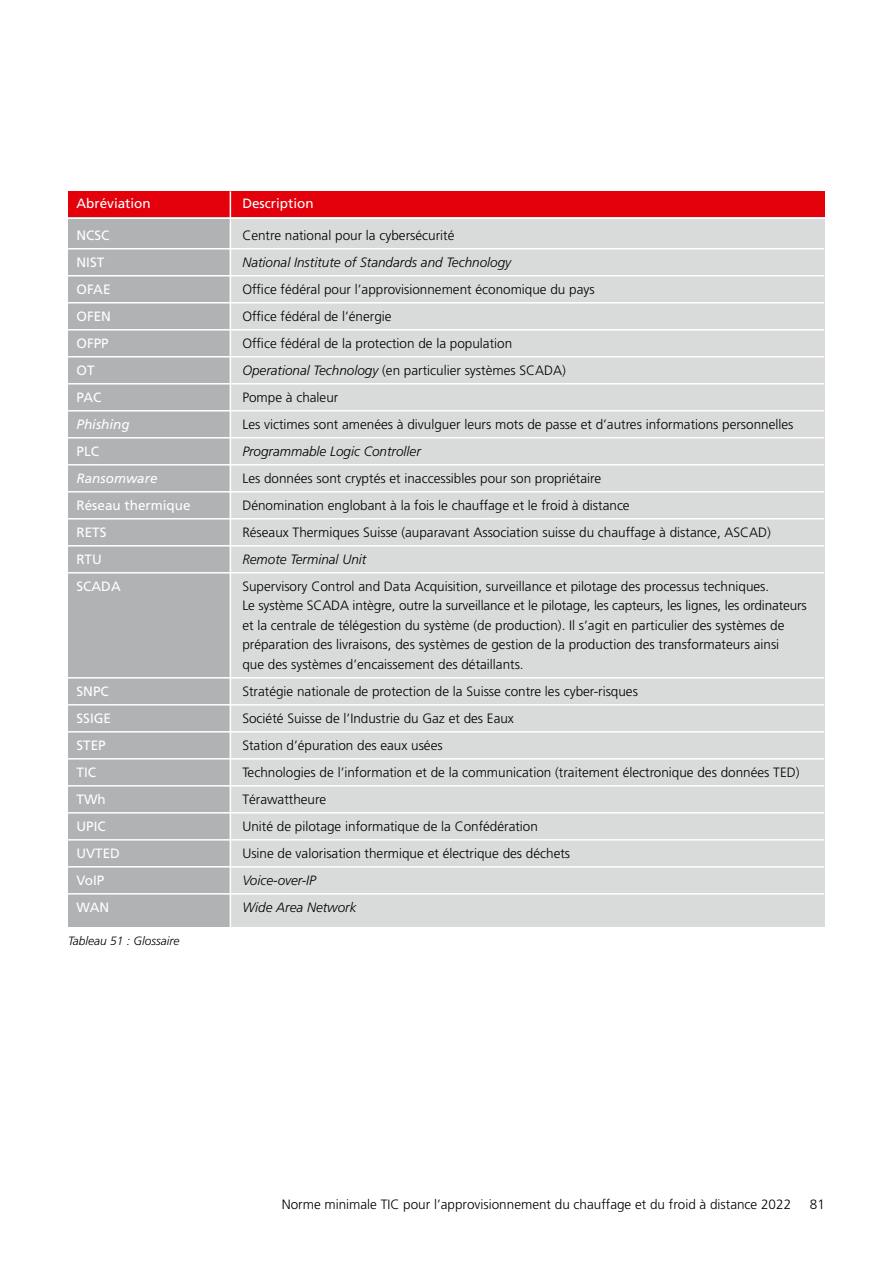
<style>
.page{position:relative;width:893px;height:1263px;background:#fff}
.page>*{position:absolute;margin:0;border:0;box-sizing:border-box;transform-origin:0 0}
.t1{font:300 13.5px/19.5px "Frutiger";color:#000}
.t2{font:italic 300 13.5px "Frutiger";color:#000}
.t3{font:13.5px "Frutiger";color:#fff}
.t4{font:italic 13.5px "Frutiger";color:#fff}
.t5{font:italic 300 12px "Frutiger";color:#000}
.s1{font-style:italic}
</style>
<div class="page">
<div style="left:230px;top:217px;width:595px;height:710px;background:#d9dada"></div>
<div style="left:68px;top:217px;width:162px;height:710px;background:#b1b2b3"></div>
<hr style="left:68px;top:248px;width:756px;height:1px;background:#fff">
<hr style="left:68px;top:275px;width:756px;height:1px;background:#fff">
<hr style="left:68px;top:302px;width:756px;height:1px;background:#fff">
<hr style="left:68px;top:329px;width:756px;height:1px;background:#fff">
<hr style="left:68px;top:356px;width:756px;height:1px;background:#fff">
<hr style="left:68px;top:383px;width:756px;height:1px;background:#fff">
<hr style="left:68px;top:410px;width:756px;height:1px;background:#fff">
<hr style="left:68px;top:437px;width:756px;height:1px;background:#fff">
<hr style="left:68px;top:464px;width:756px;height:1px;background:#fff">
<hr style="left:68px;top:491px;width:756px;height:1px;background:#fff">
<hr style="left:68px;top:518px;width:756px;height:1px;background:#fff">
<hr style="left:68px;top:545px;width:756px;height:1px;background:#fff">
<hr style="left:68px;top:572px;width:756px;height:1px;background:#fff">
<hr style="left:68px;top:677px;width:756px;height:1px;background:#fff">
<hr style="left:68px;top:704px;width:756px;height:1px;background:#fff">
<hr style="left:68px;top:731px;width:756px;height:1px;background:#fff">
<hr style="left:68px;top:758px;width:756px;height:1px;background:#fff">
<hr style="left:68px;top:785px;width:756px;height:1px;background:#fff">
<hr style="left:68px;top:812px;width:756px;height:1px;background:#fff">
<hr style="left:68px;top:839px;width:756px;height:1px;background:#fff">
<hr style="left:68px;top:866px;width:756px;height:1px;background:#fff">
<hr style="left:68px;top:893px;width:756px;height:1px;background:#fff">
<div style="left:68px;top:191px;width:757px;height:26px;background:#e3000b"></div>
<hr style="left:230px;top:191px;width:1px;height:736px;background:#fff">
<hr style="left:68px;top:217px;width:757px;height:2px;background:#fff">
<p class="t3" style="left:77px;top:195px;width:76px">Abréviation</p>
<p class="t3" style="left:242px;top:195px;width:73px">Description</p>
<p class="t3" style="left:77px;top:227px;width:34px">NCSC</p>
<p class="t1" style="left:242px;top:226px;width:214px">Centre national pour la cybersécurité</p>
<p class="t3" style="left:77px;top:254px;width:29px">NIST</p>
<p class="t2" style="left:242px;top:254px;width:270px">National Institute of Standards and Technology</p>
<p class="t3" style="left:77px;top:281px;width:36px">OFAE</p>
<p class="t1" style="left:242px;top:280px;width:354px">Office fédéral pour l’approvisionnement économique du pays</p>
<p class="t3" style="left:77px;top:308px;width:36px">OFEN</p>
<p class="t1" style="left:242px;top:307px;width:151px">Office fédéral de l’énergie</p>
<p class="t3" style="left:77px;top:335px;width:34px">OFPP</p>
<p class="t1" style="left:242px;top:334px;width:271px">Office fédéral de la protection de la population</p>
<p class="t3" style="left:77px;top:362px;width:20px">OT</p>
<p class="t1" style="left:242px;top:361px;width:325px"><span class="s1">Operational Technology</span> (en particulier systèmes SCADA)</p>
<p class="t3" style="left:77px;top:389px;width:27px">PAC</p>
<p class="t1" style="left:242px;top:388px;width:98px">Pompe à chaleur</p>
<p class="t4" style="left:77px;top:416px;width:55px">Phishing</p>
<p class="t1" style="left:242px;top:415px;width:553px">Les victimes sont amenées à divulguer leurs mots de passe et d’autres informations personnelles</p>
<p class="t3" style="left:77px;top:443px;width:24px">PLC</p>
<p class="t2" style="left:242px;top:443px;width:180px">Programmable Logic Controller</p>
<p class="t4" style="left:77px;top:470px;width:83px">Ransomware</p>
<p class="t1" style="left:242px;top:469px;width:360px">Les données sont cryptés et inaccessibles pour son propriétaire</p>
<p class="t3" style="left:77px;top:497px;width:116px">Réseau thermique</p>
<p class="t1" style="left:242px;top:496px;width:389px">Dénomination englobant à la fois le chauffage et le froid à distance</p>
<p class="t3" style="left:77px;top:524px;width:32px">RETS</p>
<p class="t1" style="left:242px;top:523px;width:530px">Réseaux Thermiques Suisse (auparavant Association suisse du chauffage à distance, ASCAD)</p>
<p class="t3" style="left:77px;top:551px;width:27px">RTU</p>
<p class="t2" style="left:242px;top:551px;width:126px">Remote Terminal Unit</p>
<p class="t3" style="left:77px;top:578px;width:46px">SCADA</p>
<p class="t1" style="left:242px;top:577px;width:566px">Supervisory Control and Data Acquisition, surveillance et pilotage des processus techniques.<br>Le système SCADA intègre, outre la surveillance et le pilotage, les capteurs, les lignes, les ordinateurs et la centrale de télégestion du système (de production). Il s’agit en particulier des systèmes de préparation des livraisons, des systèmes de gestion de la production des transformateurs ainsi<br>que des systèmes d’encaissement des détaillants.</p>
<p class="t3" style="left:77px;top:683px;width:34px">SNPC</p>
<p class="t1" style="left:242px;top:681px;width:397px">Stratégie nationale de protection de la Suisse contre les cyber-risques</p>
<p class="t3" style="left:77px;top:710px;width:36px">SSIGE</p>
<p class="t1" style="left:242px;top:708px;width:273px">Société Suisse de l’Industrie du Gaz et des Eaux</p>
<p class="t3" style="left:77px;top:737px;width:31px">STEP</p>
<p class="t1" style="left:242px;top:735px;width:202px">Station d’épuration des eaux usées</p>
<p class="t3" style="left:77px;top:764px;width:21px">TIC</p>
<p class="t1" style="left:242px;top:762px;width:559px">Technologies de l’information et de la communication (traitement électronique des données TED)</p>
<p class="t3" style="left:77px;top:791px;width:31px">TWh</p>
<p class="t1" style="left:242px;top:789px;width:85px">Térawattheure</p>
<p class="t3" style="left:77px;top:818px;width:31px">UPIC</p>
<p class="t1" style="left:242px;top:816px;width:297px">Unité de pilotage informatique de la Confédération</p>
<p class="t3" style="left:77px;top:845px;width:45px">UVTED</p>
<p class="t1" style="left:242px;top:843px;width:329px">Usine de valorisation thermique et électrique des déchets</p>
<p class="t3" style="left:77px;top:872px;width:29px">VoIP</p>
<p class="t2" style="left:242px;top:872px;width:75px">Voice-over-IP</p>
<p class="t3" style="left:77px;top:899px;width:34px">WAN</p>
<p class="t2" style="left:242px;top:899px;width:116px">Wide Area Network</p>
<p class="t5" style="left:68px;top:933px;width:113px">Tableau 51 : Glossaire</p>
<p class="t1" style="left:282px;top:1195px;width:511px">Norme minimale TIC pour l’approvisionnement du chauffage et du froid à distance 2022</p>
<p class="t1" style="left:810px;top:1195px;width:17px">81</p>
</div>
